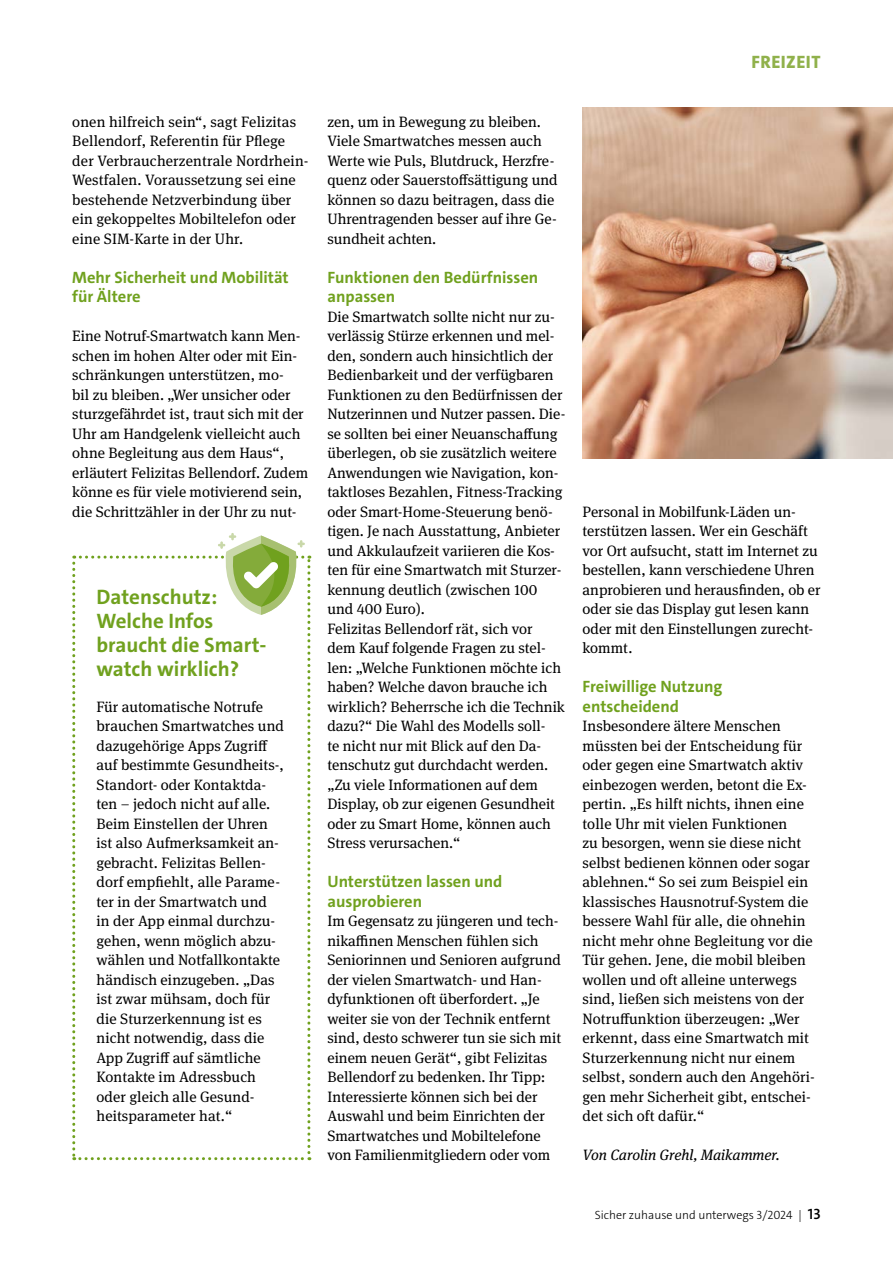
<style>
.page{position:relative;width:893px;height:1263px;background:#fff}
.page>*{position:absolute;margin:0;border:0;box-sizing:border-box;transform-origin:0 0}
.Ü1_klein_16_Kasten{font:700 21px/24px "The Sans";color:#70a11e}
.t1{font:800 18px "The Sans";letter-spacing:.025em;color:#90b14b}
.Subhead{font:700 16.5px/19.5px "The Sans";color:#70a11e}
.Fließtext{font:700 16.5px/19.5px "The Sans";color:#70a11e}
.Fließtext-2{font:15px/19.5px "DGUV Meta Serif";color:#000}
.Autor{font:italic 15px "DGUV Meta Serif";color:#000}
.t2{font:300 12px "The Sans";color:#000}
.s1{font-weight:600;font-size:15px}
</style>
<div class="page">
<svg style="left:72px;top:533px;width:238px;height:627px"></svg>
<img style="left:583px;top:107px;width:310px;height:351px">
<p class="Fließtext-2" style="left:72px;top:112px;width:238px">onen hilfreich sein“, sagt Felizitas Bellendorf, Referentin für Pflege der Verbraucherzentrale Nordrhein-Westfalen. Voraussetzung sei eine bestehende Netzverbindung über ein gekoppeltes Mobiltelefon oder eine SIM-Karte in der Uhr.</p>
<p class="Fließtext" style="left:72px;top:267px;width:218px">Mehr Sicherheit und Mobilität für Ältere</p>
<p class="Fließtext-2" style="left:72px;top:326px;width:237px">Eine Notruf-Smartwatch kann Men&shy;schen im hohen Alter oder mit Ein&shy;schränkungen unterstützen, mo-<br>bil zu bleiben. „Wer unsicher oder sturzgefährdet ist, traut sich mit der Uhr am Handgelenk vielleicht auch ohne Begleitung aus dem Haus“, erläutert Felizitas Bellendorf. Zudem könne es für viele motivierend sein, die Schrittzähler in der Uhr zu nut-</p>
<h3 class="Ü1_klein_16_Kasten" style="left:97px;top:585px;width:171px">Datenschutz:<br>Welche Infos braucht die Smart&shy;watch wirklich?</h3>
<p class="Fließtext-2" style="left:97px;top:697px;width:189px">Für automatische Notrufe brauchen Smartwatches und dazugehörige Apps Zugriff auf bestimmte Gesundheits-,<br>Standort- oder Kontaktda&shy;ten – jedoch nicht auf alle.<br>Beim Einstellen der Uhren ist also Aufmerksamkeit an&shy;gebracht. Felizitas Bellen&shy;dorf empfiehlt, alle Parame&shy;ter in der Smartwatch und<br>in der App einmal durchzu&shy;gehen, wenn möglich abzu&shy;wählen und Notfallkontakte händisch einzugeben. „Das ist zwar mühsam, doch für die Sturzerkennung ist es nicht notwendig, dass die<br>App Zugriff auf sämtliche<br>Kontakte im Adressbuch oder gleich alle Gesund&shy;heitsparameter hat.“</p>
<p class="t1" style="left:751px;top:50px;width:70px">FREIZEIT</p>
<p class="Fließtext-2" style="left:327px;top:112px;width:232px">zen, um in Bewegung zu bleiben.<br>Viele Smartwatches messen auch<br>Werte wie Puls, Blutdruck, Herzfre&shy;quenz oder Sauerstoffsättigung und können so dazu beitragen, dass die<br>Uhrentragenden besser auf ihre Ge&shy;sundheit achten.</p>
<h4 class="Subhead" style="left:327px;top:267px;width:212px">Funktionen den Bedürfnissen anpassen</h4>
<p class="Fließtext-2" style="left:327px;top:307px;width:240px">Die Smartwatch sollte nicht nur zu&shy;verlässig Stürze erkennen und mel&shy;den, sondern auch hinsichtlich der Bedienbarkeit und der verfügbaren Funktionen zu den Bedürfnissen der Nutzerinnen und Nutzer passen. Die&shy;se sollten bei einer Neuanschaffung überlegen, ob sie zusätzlich weitere Anwendungen wie Navigation, kon&shy;taktloses Bezahlen, Fitness-Tracking oder Smart-Home-Steuerung benö&shy;tigen. Je nach Ausstattung, Anbieter und Akkulaufzeit variieren die Kos&shy;ten für eine Smartwatch mit Sturzer&shy;kennung deutlich (zwischen 100 und 400 Euro).<br>Felizitas Bellendorf rät, sich vor<br>dem Kauf folgende Fragen zu stel&shy;len: „Welche Funktionen möchte ich haben? Welche davon brauche ich wirklich? Beherrsche ich die Technik dazu?“ Die Wahl des Modells soll-<br>te nicht nur mit Blick auf den Da&shy;tenschutz gut durchdacht werden. „Zu viele Informationen auf dem Display, ob zur eigenen Gesundheit oder zu Smart Home, können auch Stress verursachen.“</p>
<h4 class="Subhead" style="left:327px;top:872px;width:177px">Unterstützen lassen und ausprobieren</h4>
<p class="Fließtext-2" style="left:327px;top:911px;width:235px">Im Gegensatz zu jüngeren und tech&shy;nikaffinen Menschen fühlen sich Seniorinnen und Senioren aufgrund der vielen Smartwatch- und Han&shy;dyfunktionen oft überfordert. „Je weiter sie von der Technik entfernt sind, desto schwerer tun sie sich mit einem neuen Gerät“, gibt Felizitas Bellendorf zu bedenken. Ihr Tipp:<br>Interessierte können sich bei der Auswahl und beim Einrichten der Smartwatches und Mobiltelefone von Familienmitgliedern oder vom</p>
<p class="Fließtext-2" style="left:583px;top:502px;width:240px">Personal in Mobilfunk-Läden un&shy;terstützen lassen. Wer ein Geschäft vor Ort aufsucht, statt im Internet zu bestellen, kann verschiedene Uhren anprobieren und herausfinden, ob er oder sie das Display gut lesen kann oder mit den Einstellungen zurecht&shy;kommt.</p>
<h4 class="Subhead" style="left:583px;top:677px;width:141px">Freiwillige Nutzung entscheidend</h4>
<p class="Fließtext-2" style="left:583px;top:716px;width:234px">Insbesondere ältere Menschen müssten bei der Entscheidung für oder gegen eine Smartwatch aktiv einbezogen werden, betont die Ex&shy;pertin. „Es hilft nichts, ihnen eine tolle Uhr mit vielen Funktionen<br>zu besorgen, wenn sie diese nicht selbst bedienen können oder sogar ablehnen.“ So sei zum Beispiel ein klassisches Hausnotruf-System die bessere Wahl für alle, die ohnehin nicht mehr ohne Begleitung vor die Tür gehen. Jene, die mobil bleiben wollen und oft alleine unterwegs sind, ließen sich meistens von der Notruffunktion überzeugen: „Wer erkennt, dass eine Smartwatch mit Sturzerkennung nicht nur einem selbst, sondern auch den Angehöri&shy;gen mehr Sicherheit gibt, entschei&shy;det sich oft dafür.“</p>
<p class="Autor" style="left:583px;top:1146px;width:199px">Von Carolin Grehl, Maikammer.</p>
<p class="t2" style="left:595px;top:1207px;width:227px">Sicher zuhause und unterwegs 3/2024 | <span class="s1">13</span></p>
</div>
